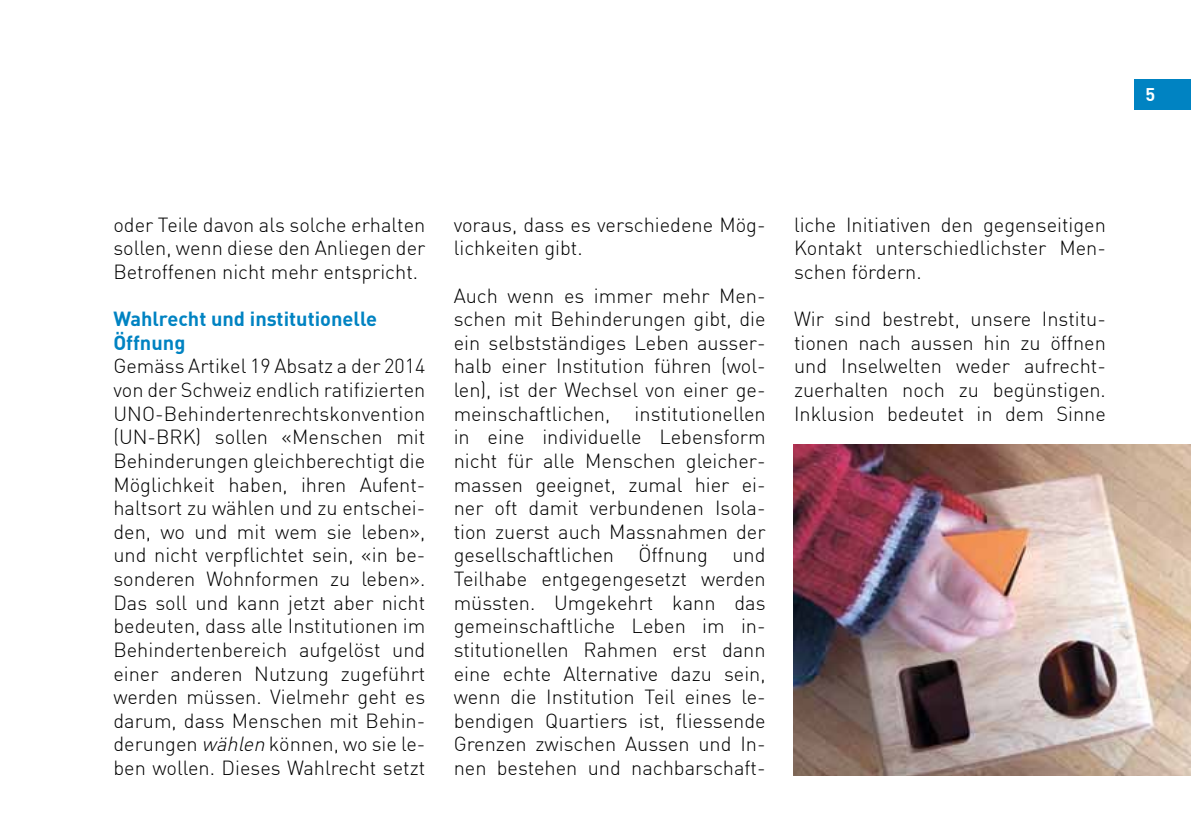
<style>
.page{position:relative;width:1191px;height:840px;background:#fff}
.page>*{position:absolute;margin:0;border:0;box-sizing:border-box;transform-origin:0 0}
.t1{font:300 20px/23.6px "DIN";color:#000;text-align:justify}
.t2{font:700 20px/23.6px "DIN";color:#0083c2}
.t3{font:700 18px "DIN";color:#fff}
.s1{font-style:italic}
</style>
<div class="page">
<img style="left:794px;top:444px;width:397px;height:330px">
<div style="left:1134px;top:79px;width:57px;height:31px;background:#0083c2"></div>
<p class="t3" style="left:1145px;top:83px;width:11px">5</p>
<p class="t1" style="left:113px;top:212px;width:313px">oder Teile davon als solche erhalten sollen, wenn diese den Anliegen der Betroffenen nicht mehr entspricht.</p>
<p class="t2" style="left:113px;top:306px;width:265px">Wahlrecht und institutionelle<br>Öffnung</p>
<p class="t1" style="left:113px;top:354px;width:313px">Gemäss Artikel 19 Absatz a der 2014 von der Schweiz endlich ratifizierten UNO-Behindertenrechtskonvention (UN-BRK) sollen «Menschen mit Behinderungen gleichberechtigt die Möglichkeit haben, ihren Aufent&shy;haltsort zu wählen und zu entschei&shy;den, wo und mit wem sie leben», und nicht verpflichtet sein, «in be&shy;sonderen Wohnformen zu leben».<br>Das soll und kann jetzt aber nicht bedeuten, dass alle Institutionen im Behindertenbereich aufgelöst und einer anderen Nutzung zugeführt werden müssen. Vielmehr geht es darum, dass Menschen mit Behin&shy;derungen <span class="s1">wählen</span> können, wo sie le&shy;ben wollen. Dieses Wahlrecht setzt</p>
<p class="t1" style="left:454px;top:212px;width:313px">voraus, dass es verschiedene Mög&shy;lichkeiten gibt.</p>
<p class="t1" style="left:454px;top:283px;width:313px">Auch wenn es immer mehr Men&shy;schen mit Behinderungen gibt, die ein selbstständiges Leben ausser&shy;halb einer Institution führen (wol&shy;len), ist der Wechsel von einer ge&shy;meinschaftlichen, institutionellen in eine individuelle Lebensform nicht für alle Menschen gleicher&shy;massen geeignet, zumal hier ei&shy;ner oft damit verbundenen Isola&shy;tion zuerst auch Massnahmen der gesellschaftlichen Öffnung und Teilhabe entgegengesetzt werden müssten. Umgekehrt kann das gemeinschaftliche Leben im in&shy;stitutionellen Rahmen erst dann eine echte Alternative dazu sein, wenn die Institution Teil eines le&shy;bendigen Quartiers ist, fliessende Grenzen zwischen Aussen und In&shy;nen bestehen und nachbarschaft-</p>
<p class="t1" style="left:794px;top:212px;width:313px">liche Initiativen den gegenseitigen Kontakt unterschiedlichster Men&shy;schen fördern.</p>
<p class="t1" style="left:794px;top:307px;width:313px">Wir sind bestrebt, unsere Institu&shy;tionen nach aussen hin zu öffnen und Inselwelten weder aufrecht&shy;zuerhalten noch zu begünstigen.<br>Inklusion bedeutet in dem Sinne</p>
</div>
